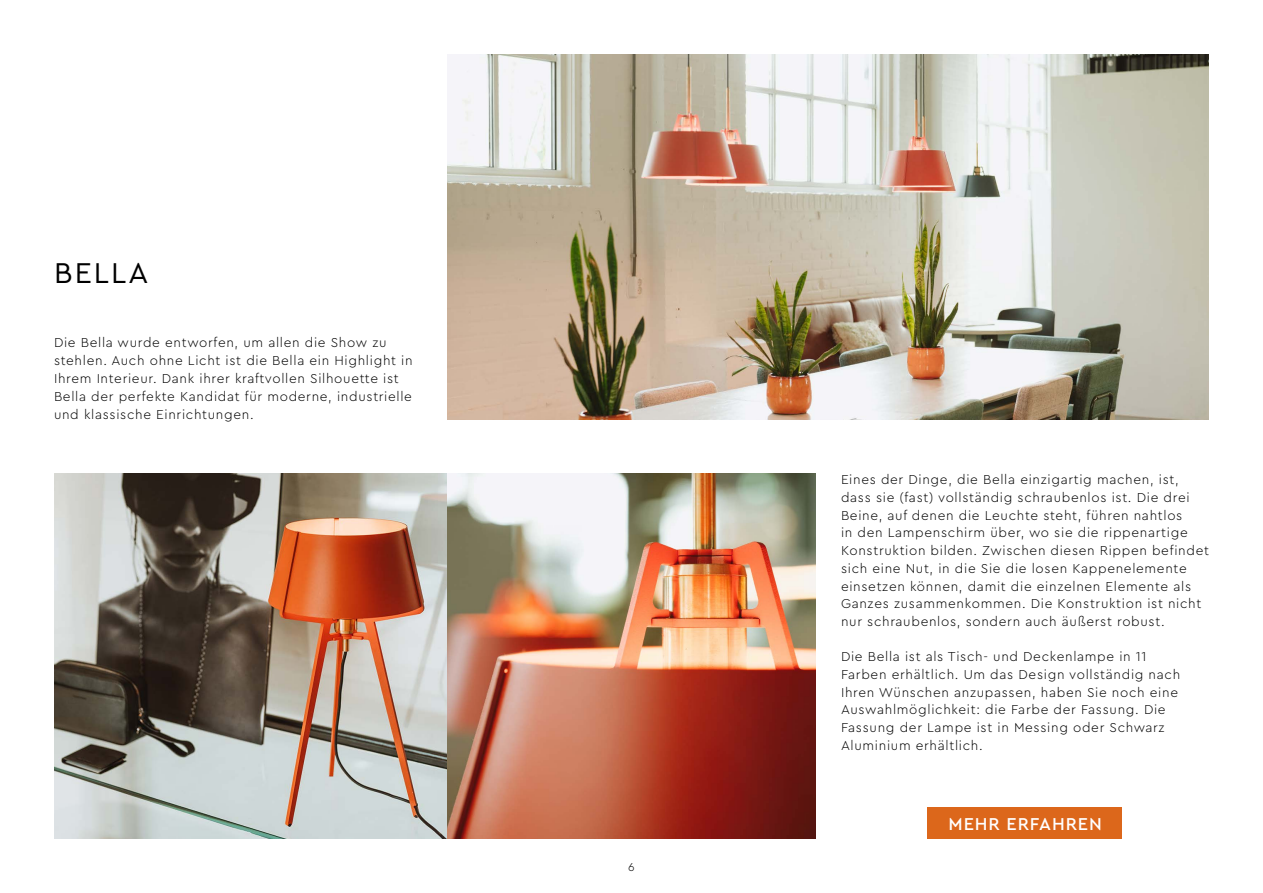
<style>
.page{position:relative;width:1263px;height:893px;background:#fff}
.page>*{position:absolute;margin:0;border:0;box-sizing:border-box;transform-origin:0 0}
.t1{font:30px "Cera PRO";letter-spacing:.07em;color:#000}
.t2{font:500 18px "Cera Pro";letter-spacing:.05em;color:#fff}
.t3{font:300 13.5px/17.7px "Cera PRO";letter-spacing:.05em;color:#000}
.t4{font:300 12px "Cera PRO";color:#000}
</style>
<div class="page">
<img style="left:54px;top:473px;width:761px;height:366px">
<img style="left:447px;top:54px;width:762px;height:365px">
<div style="left:928px;top:807px;width:194px;height:32px;background:#dc671b"></div>
<h1 class="t1" style="left:54px;top:253px;width:96px">BELLA</h1>
<p class="t3" style="left:54px;top:333px;width:360px">Die Bella wurde entworfen, um allen die Show zu stehlen. Auch ohne Licht ist die Bella ein Highlight in Ihrem Interieur. Dank ihrer kraftvollen Silhouette ist Bella der perfekte Kandidat für moderne, industrielle und klassische Einrichtungen.</p>
<p class="t4" style="left:628px;top:859px;width:8px">6</p>
<p class="t3" style="left:841px;top:470px;width:369px">Eines der Dinge, die Bella einzigartig machen, ist, dass sie (fast) vollständig schraubenlos ist. Die drei Beine, auf denen die Leuchte steht, führen nahtlos<br>in den Lampenschirm über, wo sie die rippenartige Konstruktion bilden. Zwischen diesen Rippen befindet sich eine Nut, in die Sie die losen Kappenelemente einsetzen können, damit die einzelnen Elemente als Ganzes zusammenkommen. Die Konstruktion ist nicht nur schraubenlos, sondern auch äußerst robust.</p>
<p class="t3" style="left:841px;top:647px;width:341px">Die Bella ist als Tisch- und Deckenlampe in 11<br>Farben erhältlich. Um das Design vollständig nach Ihren Wünschen anzupassen, haben Sie noch eine Auswahlmöglichkeit: die Farbe der Fassung. Die Fassung der Lampe ist in Messing oder Schwarz Aluminium erhältlich.</p>
<h2 class="t2" style="left:949px;top:812px;width:155px">MEHR ERFAHREN</h2>
</div>
